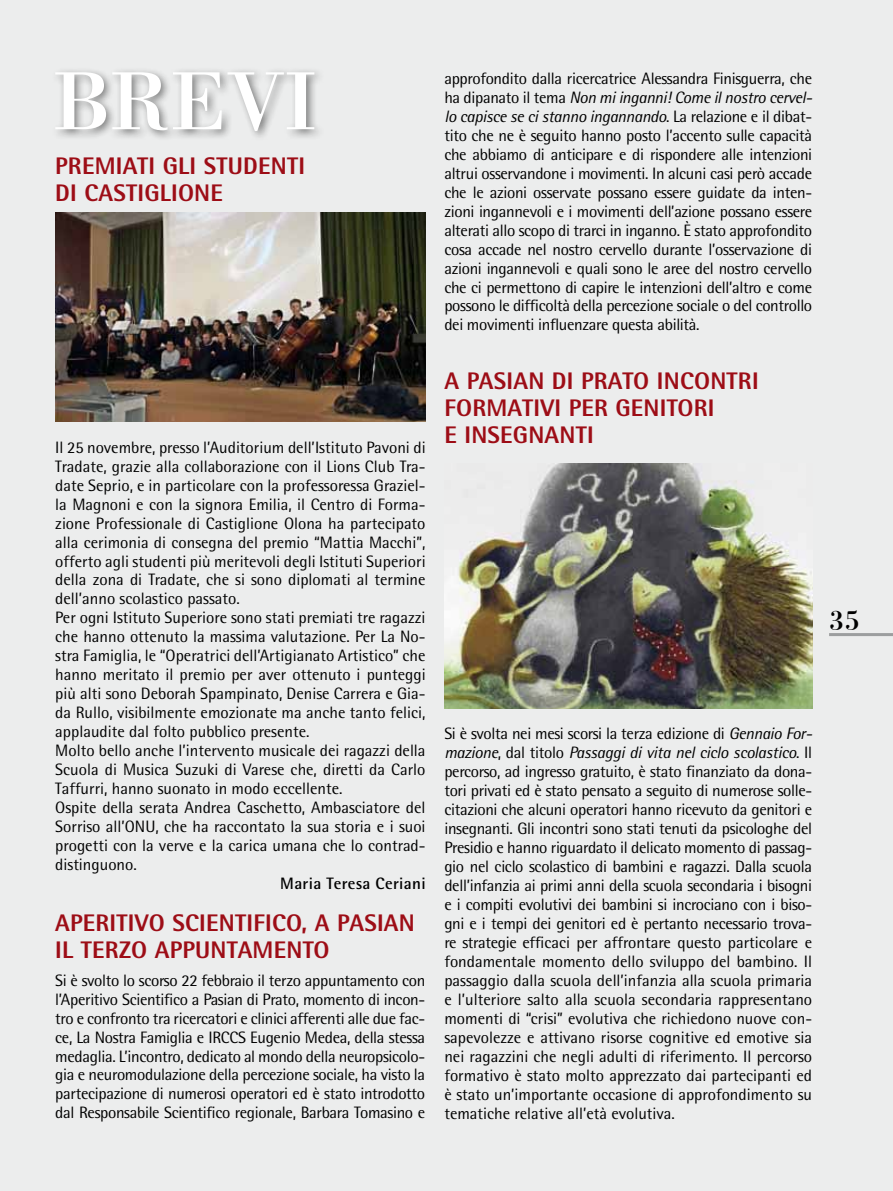
<style>
.page{position:relative;width:893px;height:1191px;background:#eceded}
.page>*{position:absolute;margin:0;border:0;box-sizing:border-box;transform-origin:0 0}
.t1{font:30px "Bodoni BT";color:#000}
.t2{font:800 24px/27px "Rotis Semi Sans Std";letter-spacing:.01em;color:#9d0d16}
.t3{font:16.5px/18.9px "Rotis Semi Sans Std";color:#000;text-align:justify}
.t4{font:700 16.5px "Rotis Semi Sans Std";letter-spacing:.02em;color:#000}
.s1{font-style:italic}
</style>
<div class="page">
<hr style="left:829px;top:633px;width:64px;height:3px;background:#9c9e9f">
<div style="left:51px;top:67px;width:274px;height:75px;background:#000;opacity:.47"></div>
<svg style="left:55px;top:72px;width:259px;height:59px"></svg>
<img style="left:55px;top:213px;width:370px;height:208px">
<img style="left:444px;top:463px;width:368px;height:245px">
<h2 class="t2" style="left:55px;top:151px;width:251px">PREMIATI GLI STUDENTI<br>DI CASTIGLIONE</h2>
<p class="t3" style="left:55px;top:437px;width:372px;text-align:left">Il 25 novembre, presso l’Auditorium dell’Istituto Pavoni di Tradate, grazie alla collaborazione con il Lions Club Tra&shy;date Seprio, e in particolare con la professoressa Graziel&shy;la Magnoni e con la signora Emilia, il Centro di Forma&shy;zione Professionale di Castiglione Olona ha partecipato alla cerimonia di consegna del premio “Mattia Macchi”, offerto agli studenti più meritevoli degli Istituti Superiori della zona di Tradate, che si sono diplomati al termine dell’anno scolastico passato.<br>Per ogni Istituto Superiore sono stati premiati tre ragazzi che hanno ottenuto la massima valutazione. Per La No&shy;stra Famiglia, le “Operatrici dell’Artigianato Artistico” che hanno meritato il premio per aver ottenuto i punteggi più alti sono Deborah Spampinato, Denise Carrera e Gia&shy;da Rullo, visibilmente emozionate ma anche tanto felici, applaudite dal folto pubblico presente.<br>Molto bello anche l’intervento musicale dei ragazzi della Scuola di Musica Suzuki di Varese che, diretti da Carlo Taffurri, hanno suonato in modo eccellente.<br>Ospite della serata Andrea Caschetto, Ambasciatore del Sorriso all’ONU, che ha raccontato la sua storia e i suoi progetti con la verve e la carica umana che lo contrad&shy;distinguono.</p>
<p class="t4" style="left:280px;top:873px;width:147px">Maria Teresa Ceriani</p>
<h2 class="t2" style="left:55px;top:909px;width:361px">APERITIVO SCIENTIFICO, A PASIAN<br>IL TERZO APPUNTAMENTO</h2>
<p class="t3" style="left:55px;top:970px;width:371px">Si è svolto lo scorso 22 febbraio il terzo appuntamento con l’Aperitivo Scientifico a Pasian di Prato, momento di incon&shy;tro e confronto tra ricercatori e clinici afferenti alle due fac&shy;ce, La Nostra Famiglia e IRCCS Eugenio Medea, della stessa medaglia. L’incontro, dedicato al mondo della neuropsicolo&shy;gia e neuromodulazione della percezione sociale, ha visto la partecipazione di numerosi operatori ed è stato introdotto dal Responsabile Scientifico regionale, Barbara Tomasino e</p>
<p class="t3" style="left:444px;top:69px;width:369px">approfondito dalla ricercatrice Alessandra Finisguerra, che ha dipanato il tema <span class="s1">Non mi inganni! Come il nostro cervel&shy;lo capisce se ci stanno ingannando</span>. La relazione e il dibat&shy;tito che ne è seguito hanno posto l’accento sulle capacità che abbiamo di anticipare e di rispondere alle intenzioni altrui osservandone i movimenti. In alcuni casi però accade che le azioni osservate possano essere guidate da inten&shy;zioni ingannevoli e i movimenti dell’azione possano essere alterati allo scopo di trarci in inganno. È stato approfondito cosa accade nel nostro cervello durante l’osservazione di azioni ingannevoli e quali sono le aree del nostro cervello che ci permettono di capire le intenzioni dell’altro e come possono le difficoltà della percezione sociale o del controllo dei movimenti influenzare questa abilità.</p>
<h2 class="t2" style="left:444px;top:367px;width:316px">A PASIAN DI PRATO INCONTRI<br>FORMATIVI PER GENITORI<br>E INSEGNANTI</h2>
<h1 class="t1" style="left:829px;top:601px;width:32px">35</h1>
<p class="t3" style="left:444px;top:723px;width:369px">Si è svolta nei mesi scorsi la terza edizione di <span class="s1">Gennaio For&shy;mazione</span>, dal titolo <span class="s1">Passaggi di vita nel ciclo scolastico</span>. Il percorso, ad ingresso gratuito, è stato finanziato da dona&shy;tori privati ed è stato pensato a seguito di numerose solle&shy;citazioni che alcuni operatori hanno ricevuto da genitori e insegnanti. Gli incontri sono stati tenuti da psicologhe del Presidio e hanno riguardato il delicato momento di passag&shy;gio nel ciclo scolastico di bambini e ragazzi. Dalla scuola dell’infanzia ai primi anni della scuola secondaria i bisogni e i compiti evolutivi dei bambini si incrociano con i biso&shy;gni e i tempi dei genitori ed è pertanto necessario trova&shy;re strategie efficaci per affrontare questo particolare e fondamentale momento dello sviluppo del bambino. Il passaggio dalla scuola dell’infanzia alla scuola primaria e l’ulteriore salto alla scuola secondaria rappresentano momenti di “crisi” evolutiva che richiedono nuove con&shy;sapevolezze e attivano risorse cognitive ed emotive sia nei ragazzini che negli adulti di riferimento. Il percorso formativo è stato molto apprezzato dai partecipanti ed è stato un’importante occasione di approfondimento su tematiche relative all’età evolutiva.</p>
</div>
